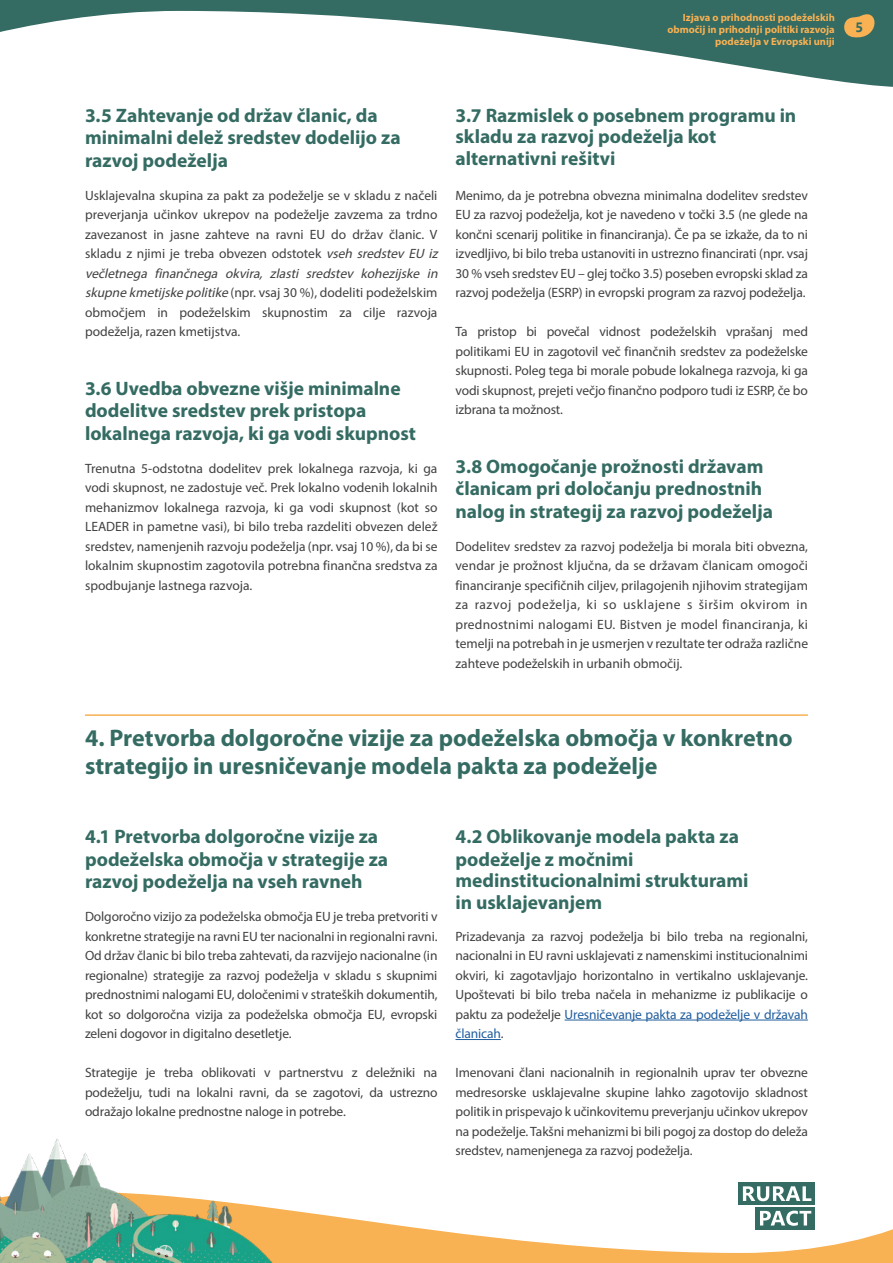
<style>
.page{position:relative;width:893px;height:1263px;background:#fff}
.page>*{position:absolute;margin:0;border:0;box-sizing:border-box;transform-origin:0 0}
.Title_-_level1{font:700 24px/28.8px "Myriad Pro";color:#346b62}
.Title_-_level_2{font:700 19.5px/22.5px "Myriad Pro";color:#346b62}
.Body_JUSTIFIED{font:13.5px/19.5px "Myriad Pro";letter-spacing:-.005em;color:#414042;text-align:justify}
.t1{font:700 13.5px "Leelawadee";color:#346b62}
.t2{font:700 10.5px/12px "Myriad Pro";color:#f8b153;text-align:right}
.s1{font-style:italic}
.s2{color:#215e9e}
</style>
<div class="page">
<svg style="left:0;top:0;width:893px;height:87px"></svg>
<svg style="left:842px;top:7px;width:38px;height:34px"></svg>
<svg style="left:357px;top:1182px;width:536px;height:81px"></svg>
<img style="left:0;top:1138px;width:357px;height:125px">
<div style="left:739px;top:1182px;width:76px;height:22px;background:#346b62"></div>
<div style="left:756px;top:1207px;width:59px;height:22px;background:#346b62"></div>
<svg style="left:743px;top:1186px;width:68px;height:15px"></svg>
<svg style="left:760px;top:1210px;width:51px;height:16px"></svg>
<hr style="left:85px;top:714px;width:723px;height:2px;background:#f8b153">
<hr style="left:565px;top:1020px;width:243px;height:1px;background:#215e9e">
<hr style="left:455px;top:1039px;width:46px;height:1px;background:#215e9e">
<p class="t2" style="left:667px;top:11px;width:169px">Izjava o prihodnosti podeželskih območij in prihodnji politiki razvoja podeželja v Evropski uniji</p>
<p class="t1" style="left:855px;top:19px;width:9px">5</p>
<h3 class="Title_-_level_2" style="left:85px;top:103px;width:317px">3.5 Zahtevanje od držav članic, da minimalni delež sredstev dodelijo za razvoj podeželja</h3>
<p class="Body_JUSTIFIED" style="left:85px;top:185px;width:357px;text-align:left">Usklajevalna skupina za pakt za podeželje se v skladu z načeli preverjanja učinkov ukrepov na podeželje zavzema za trdno zavezanost in jasne zahteve na ravni EU do držav članic. V skladu z njimi je treba obvezen odstotek <span class="s1">vseh sredstev EU iz večletnega finančnega okvira, zlasti sredstev kohezijske in skupne kmetijske politike</span> (npr. vsaj 30 %), dodeliti podeželskim območjem in podeželskim skupnostim za cilje razvoja podeželja, razen kmetijstva.</p>
<h3 class="Title_-_level_2" style="left:85px;top:376px;width:332px">3.6 Uvedba obvezne višje minimalne dodelitve sredstev prek pristopa lokalnega razvoja, ki ga vodi skupnost</h3>
<p class="Body_JUSTIFIED" style="left:85px;top:458px;width:354px">Trenutna 5-odstotna dodelitev prek lokalnega razvoja, ki ga vodi skupnost, ne zadostuje več. Prek lokalno vodenih lokalnih mehanizmov lokalnega razvoja, ki ga vodi skupnost (kot so LEADER in pametne vasi), bi bilo treba razdeliti obvezen delež sredstev, namenjenih razvoju podeželja (npr. vsaj 10 %), da bi se lokalnim skupnostim zagotovila potrebna finančna sredstva za spodbujanje lastnega razvoja.</p>
<h3 class="Title_-_level_2" style="left:455px;top:103px;width:342px;line-height:21.8px">3.7 Razmislek o posebnem programu in skladu za razvoj podeželja kot alternativni rešitvi</h3>
<p class="Body_JUSTIFIED" style="left:455px;top:185px;width:354px">Menimo, da je potrebna obvezna minimalna dodelitev sredstev EU za razvoj podeželja, kot je navedeno v točki 3.5 (ne glede na končni scenarij politike in financiranja). Če pa se izkaže, da to ni izvedljivo, bi bilo treba ustanoviti in ustrezno financirati (npr. vsaj 30 % vseh sredstev EU – glej točko 3.5) poseben evropski sklad za razvoj podeželja (ESRP) in evropski program za razvoj podeželja.</p>
<p class="Body_JUSTIFIED" style="left:455px;top:322px;width:354px">Ta pristop bi povečal vidnost podeželskih vprašanj med politikami EU in zagotovil več finančnih sredstev za podeželske skupnosti. Poleg tega bi morale pobude lokalnega razvoja, ki ga vodi skupnost, prejeti večjo finančno podporo tudi iz ESRP, če bo izbrana ta možnost.</p>
<h3 class="Title_-_level_2" style="left:455px;top:454px;width:319px">3.8 Omogočanje prožnosti državam članicam pri določanju prednostnih nalog in strategij za razvoj podeželja</h3>
<p class="Body_JUSTIFIED" style="left:455px;top:536px;width:354px">Dodelitev sredstev za razvoj podeželja bi morala biti obvezna, vendar je prožnost ključna, da se državam članicam omogoči financiranje specifičnih ciljev, prilagojenih njihovim strategijam za razvoj podeželja, ki so usklajene s širšim okvirom in prednostnimi nalogami EU. Bistven je model financiranja, ki temelji na potrebah in je usmerjen v rezultate ter odraža različne zahteve podeželskih in urbanih območij.</p>
<h2 class="Title_-_level1" style="left:85px;top:722px;width:709px">4. Pretvorba dolgoročne vizije za podeželska območja v konkretno strategijo in uresničevanje modela pakta za podeželje</h2>
<h3 class="Title_-_level_2" style="left:85px;top:825px;width:305px">4.1 Pretvorba dolgoročne vizije za podeželska območja v strategije za razvoj podeželja na vseh ravneh</h3>
<p class="Body_JUSTIFIED" style="left:85px;top:907px;width:354px">Dolgoročno vizijo za podeželska območja EU je treba pretvoriti v konkretne strategije na ravni EU ter nacionalni in regionalni ravni.<br>Od držav članic bi bilo treba zahtevati, da razvijejo nacionalne (in regionalne) strategije za razvoj podeželja v skladu s skupnimi prednostnimi nalogami EU, določenimi v strateških dokumentih, kot so dolgoročna vizija za podeželska območja EU, evropski zeleni dogovor in digitalno desetletje.</p>
<p class="Body_JUSTIFIED" style="left:85px;top:1063px;width:354px">Strategije je treba oblikovati v partnerstvu z deležniki na podeželju, tudi na lokalni ravni, da se zagotovi, da ustrezno odražajo lokalne prednostne naloge in potrebe.</p>
<h3 class="Title_-_level_2" style="left:455px;top:825px;width:295px;line-height:22px">4.2 Oblikovanje modela pakta za podeželje z močnimi medinstitucionalnimi strukturami in usklajevanjem</h3>
<p class="Body_JUSTIFIED" style="left:455px;top:926px;width:354px">Prizadevanja za razvoj podeželja bi bilo treba na regionalni, nacionalni in EU ravni usklajevati z namenskimi institucionalnimi okviri, ki zagotavljajo horizontalno in vertikalno usklajevanje.<br>Upoštevati bi bilo treba načela in mehanizme iz publikacije o paktu za podeželje <span class="s2">Uresničevanje pakta za podeželje v državah članicah</span>.</p>
<p class="Body_JUSTIFIED" style="left:455px;top:1063px;width:354px">Imenovani člani nacionalnih in regionalnih uprav ter obvezne medresorske usklajevalne skupine lahko zagotovijo skladnost politik in prispevajo k učinkovitemu preverjanju učinkov ukrepov na podeželje. Takšni mehanizmi bi bili pogoj za dostop do deleža sredstev, namenjenega za razvoj podeželja.</p>
</div>
